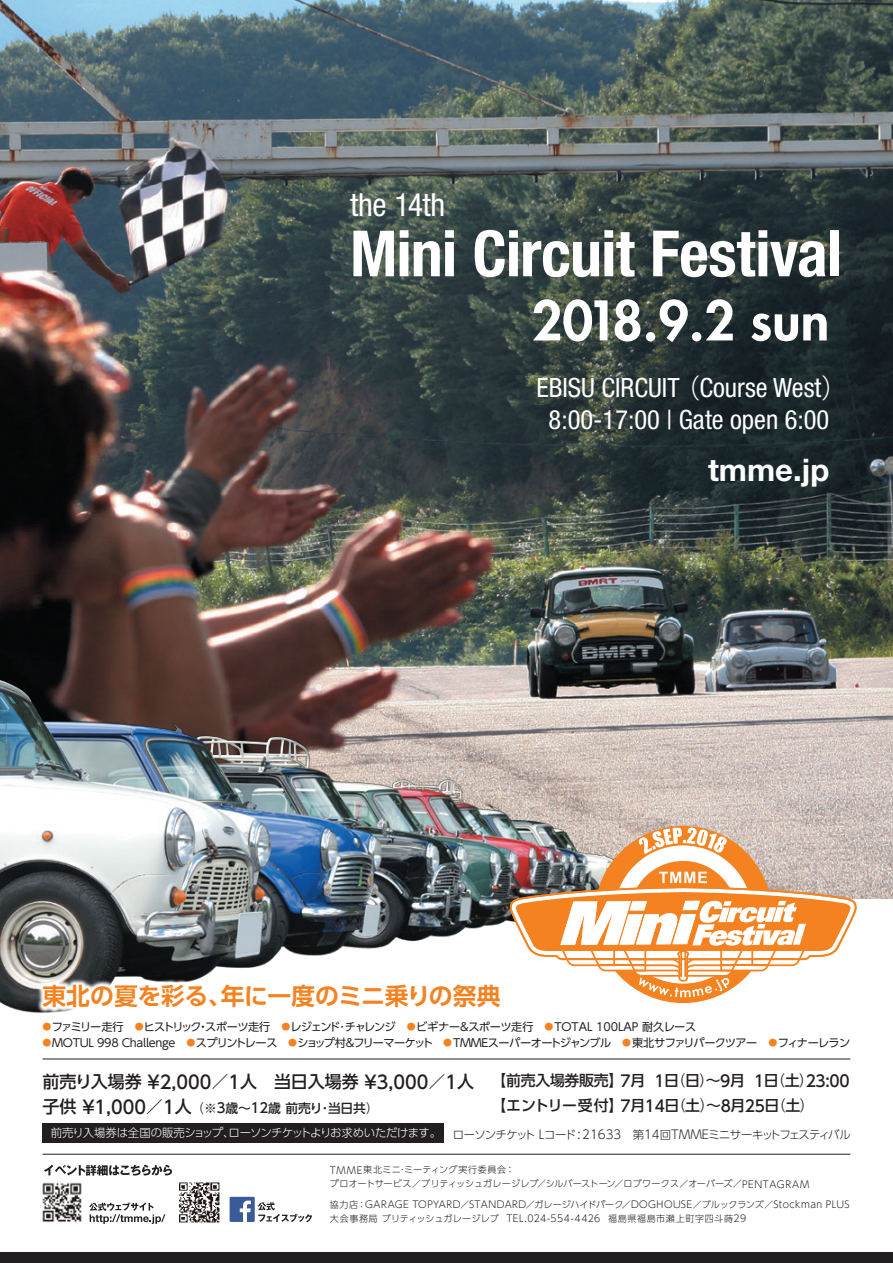
<style>
.page{position:relative;width:893px;height:1263px;background:#fff}
.page>*{position:absolute;margin:0;border:0;box-sizing:border-box;transform-origin:0 0}
.t1{font:700 condensed 63.75px "Helvetica Neue LT Pro";letter-spacing:-.01em;color:#fff}
.t2{font:800 53.1px "Futura";color:#fff}
.t3{font:condensed 31.95px "Helvetica Neue LT Pro";letter-spacing:-.015em;color:#fff}
.t4{font:700 31.05px "Helvetica Neue LT Pro";color:#fff}
.t5{font:condensed 26.55px/31.5px "Helvetica Neue LT Pro";color:#fff;text-align:center}
.t6{font:700 23.85px "UD Shin Go Pr 6 N De";letter-spacing:-.015em;color:#f58220}
.t7{font:500 16.95px "UD Shin Go Pr 6 N";color:#231f20}
.t8{font:500 14.85px/24.9px "UD Shin Go Pr 6 N";letter-spacing:-.02em;color:#231f20}
.t9{font:500 12.75px "UD Shin Go Pr 6 N";letter-spacing:-.01em;color:#231f20}
.t10{font:300 11.4px "UD Shin Go Pr 6 N";letter-spacing:-.1em;color:#231f20}
.t11{font:300 11.4px "UD Shin Go Pr 6 N";letter-spacing:-.035em;color:#fff}
.t12{font:11.1px "UD Shin Go Pr 6 N";letter-spacing:-.045em;color:#231f20}
.t13{font:300 9.6px "UD Shin Go Pr 6 N";letter-spacing:.05em;color:#231f20}
.t14{font:300 9px/14px "UD Shin Go Pr 6 N";letter-spacing:.025em;color:#231f20}
.t15{font:300 9px "UD Shin Go Pr 6 N";letter-spacing:.055em;color:#231f20}
.s1{font-family:"Koz Go Pr 6 N";font-stretch:normal}
.s2{font-size:9px;color:#f58220}
.s3{font-size:18.15px}
.s4{font-size:16.95px}
.s5{font-weight:300}
.s6{font-size:13.65px}
.s7{font-size:15.9px}
.s8{font-size:12.15px}
.s9{font-size:9.6px}
.s10{font-size:9px}
</style>
<div class="page">
<img style="left:0;top:0;width:893px;height:898px">
<img style="left:0;top:572px;width:637px;height:487px">
<div style="left:0;top:1252px;width:893px;height:11px;background:#231f20"></div>
<svg style="left:44px;top:1165px;width:128px;height:11px"></svg>
<svg style="left:89px;top:1202px;width:76px;height:22px"></svg>
<svg style="left:258px;top:1202px;width:54px;height:20px"></svg>
<div style="left:230px;top:1197px;width:25px;height:25px;background:#3b5a9a"></div>
<svg style="left:240px;top:1200px;width:11px;height:22px"></svg>
<img style="left:179px;top:1182px;width:41px;height:41px">
<img style="left:42px;top:1182px;width:40px;height:40px">
<div style="left:42px;top:1123px;width:402px;height:20px;background:#231f20"></div>
<img style="left:35px;top:976px;width:473px;height:44px">
<img style="left:38px;top:979px;width:467px;height:41px">
<hr style="left:42px;top:1059px;width:808px;height:1px;background:#231f20">
<hr style="left:42px;top:1154px;width:808px;height:1px;background:#231f20">
<svg style="left:510px;top:826px;width:347px;height:177px"></svg>
<h3 class="t3" style="left:350px;top:186px;width:97px">the 14th</h3>
<h1 class="t1" style="left:350px;top:215px;width:493px">Mini Circuit Festival</h1>
<h2 class="t2" style="left:532px;top:285px;width:299px">2018.9.2 sun</h2>
<h3 class="t5" style="left:536px;top:372px;width:313px">EBISU CIRCUIT <span class="s1">（</span>Course West<span class="s1">）<br></span>8:00-17:00 | Gate open 6:00</h3>
<h3 class="t4" style="left:708px;top:450px;width:123px">tmme.jp</h3>
<h3 class="t6" style="left:42px;top:976px;width:460px">東北の夏を彩る、年に一度のミニ乗りの祭典</h3>
<p class="t12" style="left:42px;top:1018px;width:655px"><span class="s2">●</span>ファミリー走行　<span class="s2">●</span>ヒストリック・スポーツ走行　<span class="s2">●</span>レジェンド･チャレンジ　<span class="s2">●</span>ビギナー&amp;スポーツ走行　<span class="s2">●</span>TOTAL 100LAP 耐久レース</p>
<p class="t12" style="left:42px;top:1034px;width:809px"><span class="s2">●</span>MOTUL 998 Challenge <span class="s2">●</span>スプリントレース　<span class="s2">●</span>ショップ村&amp;フリーマーケット <span class="s2">●</span>TMMEスーパーオートジャンブル <span class="s2">●</span>東北サファリパークツアー　<span class="s2">●</span>フィナーレラン</p>
<h3 class="t7" style="left:42px;top:1068px;width:433px">前売り入場券 <span class="s3">¥2,000</span>／<span class="s3">1</span>人　当日入場券 <span class="s3">¥3,000</span>／<span class="s3">1</span>人</h3>
<p class="t9" style="left:42px;top:1097px;width:338px"><span class="s4">子供</span> <span class="s3">¥1,000</span><span class="s4">／</span><span class="s3">1</span><span class="s4">人</span><span class="s5">（</span>※<span class="s6">3</span>歳～<span class="s6">12</span>歳前売り･当日共<span class="s5">）</span></p>
<h3 class="t8" style="left:491px;top:1067px;width:360px">【前売入場券販売】<span class="s7">7</span>月 <span class="s7">1</span>日<span class="s5">（</span>日<span class="s5">）</span>～<span class="s7">9</span>月 <span class="s7">1</span>日<span class="s5">（</span>土<span class="s5">）</span><span class="s7">23:00</span>【エントリー受付】<span class="s7">7</span>月<span class="s7">14</span>日<span class="s5">（</span>土<span class="s5">）</span>～<span class="s7">8</span>月<span class="s7">25</span>日<span class="s5">（</span>土<span class="s5">）</span></h3>
<p class="t11" style="left:51px;top:1124px;width:392px">前売り入場券は全国の販売ショップ、ローソンチケットよりお求めいただけます。</p>
<p class="t10" style="left:453px;top:1125px;width:399px">ローソンチケット <span class="s8">L</span>コード<span class="s8">: 21633</span>　第<span class="s8">14</span>回<span class="s8">TMME</span>ミニサーキットフェスティバル</p>
<p class="t14" style="left:330px;top:1162px;width:481px"><span class="s9">TMME</span>東北ミニ･ミーティング実行委員会：<br>プロオートサービス／ブリティッシュガレージレブ／シルバーストーン／ロブワークス／オーバーズ／<span class="s9">PENTAGRAM</span></p>
<p class="t13" style="left:330px;top:1197px;width:521px"><span class="s10">協力店：</span>GARAGE TOPYARD<span class="s10">／</span>STANDARD<span class="s10">／ガレージハイドパーク／</span>DOGHOUSE<span class="s10">／ブルックランズ／</span>Stockman PLUS</p>
<p class="t15" style="left:330px;top:1211px;width:418px">大会事務局ブリティッシュガレージレブ <span class="s9">TEL.024-554-4426</span> 福島県福島市瀬上町字四斗蒔<span class="s9">29</span></p>
</div>
